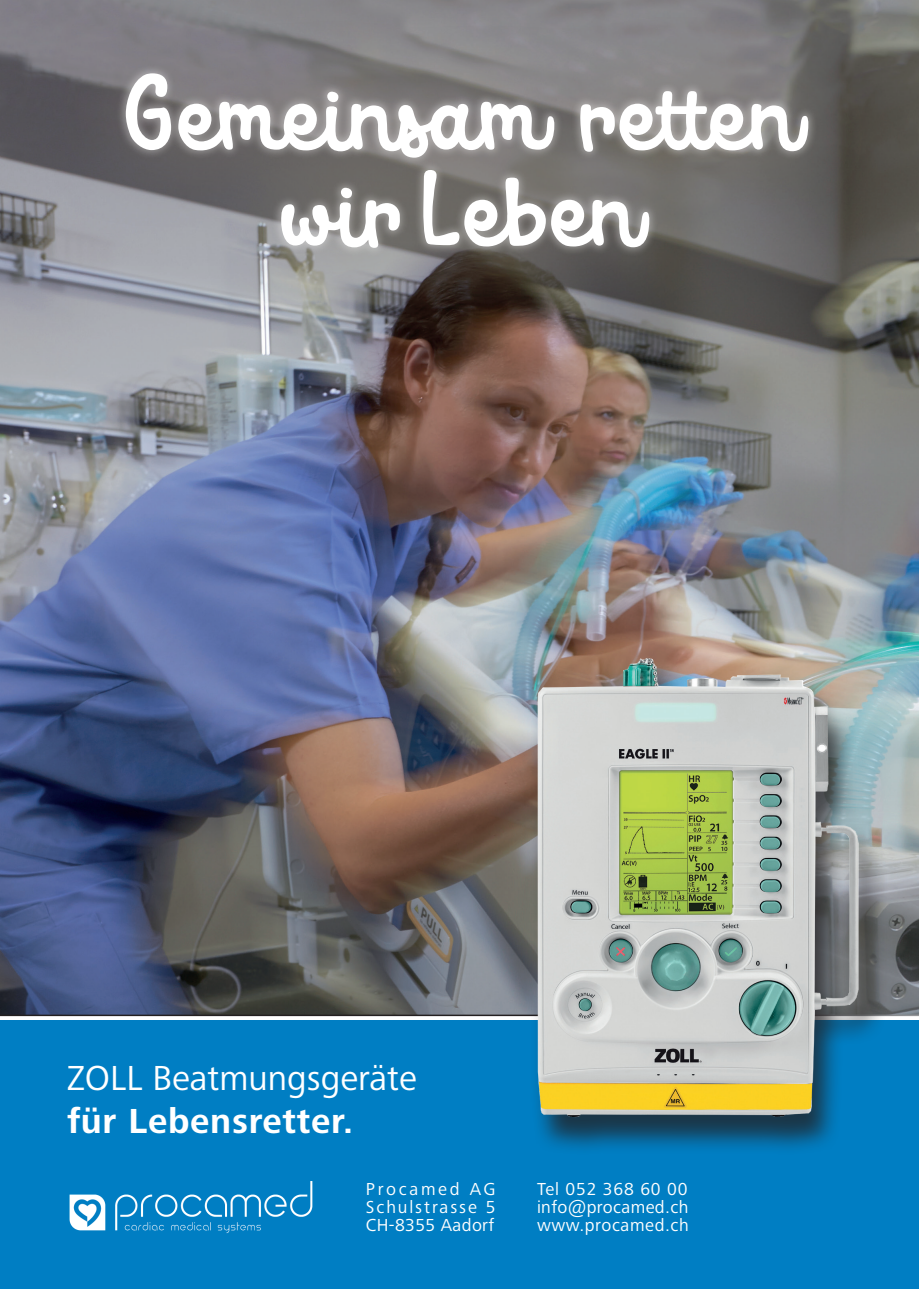
<style>
.page{position:relative;width:919px;height:1289px;background:#fff}
.page>*{position:absolute;margin:0;border:0;box-sizing:border-box;transform-origin:0 0}
.t1{font:700 111px/96px "Avaline Script";color:#fff;text-align:center}
.t2{font:36px "Frutiger Next Pro";color:#fff}
.t3{font:700 36px "Frutiger Next Pro";letter-spacing:.02em;color:#fff}
.t4{font:18px "Frutiger Next Pro";letter-spacing:.035em;color:#fff}
.t5{font:18px "Frutiger Next Pro";letter-spacing:.105em;color:#fff}
.t6{font:18px "Frutiger Next Pro";letter-spacing:.15em;color:#fff}
</style>
<div class="page">
<div style="left:0;top:1020px;width:918px;height:268px;background:#007ec3"></div>
<img style="left:69px;top:1181px;width:244px;height:52px">
<img style="left:0;top:0;width:918px;height:1016px">
<div style="left:530px;top:661px;width:357px;height:494px;background:#231f20;opacity:.75"></div>
<img style="left:517px;top:626px;width:362px;height:522px">
<svg style="left:48px;top:0;width:836px;height:325px;background:#757475"></svg>
<div style="left:116px;top:64px;width:702px;height:193px;background:#fff;opacity:.34"></div>
<h1 class="t1" style="left:121px;top:62px;width:677px">Gemeinsam retten wirLeben</h1>
<h2 class="t2" style="left:67px;top:1056px;width:351px">ZOLL Beatmungsgeräte</h2>
<h2 class="t3" style="left:67px;top:1100px;width:288px">für Lebensretter.</h2>
<p class="t6" style="left:366px;top:1178px;width:131px">Procamed AG</p>
<p class="t4" style="left:537px;top:1178px;width:152px">Tel 052 368 60 00</p>
<p class="t5" style="left:366px;top:1196px;width:131px">Schulstrasse 5</p>
<p class="t4" style="left:537px;top:1196px;width:153px">info@procamed.ch</p>
<p class="t4" style="left:366px;top:1214px;width:130px">CH-8355 Aadorf</p>
<p class="t4" style="left:537px;top:1214px;width:153px">www.procamed.ch</p>
</div>
